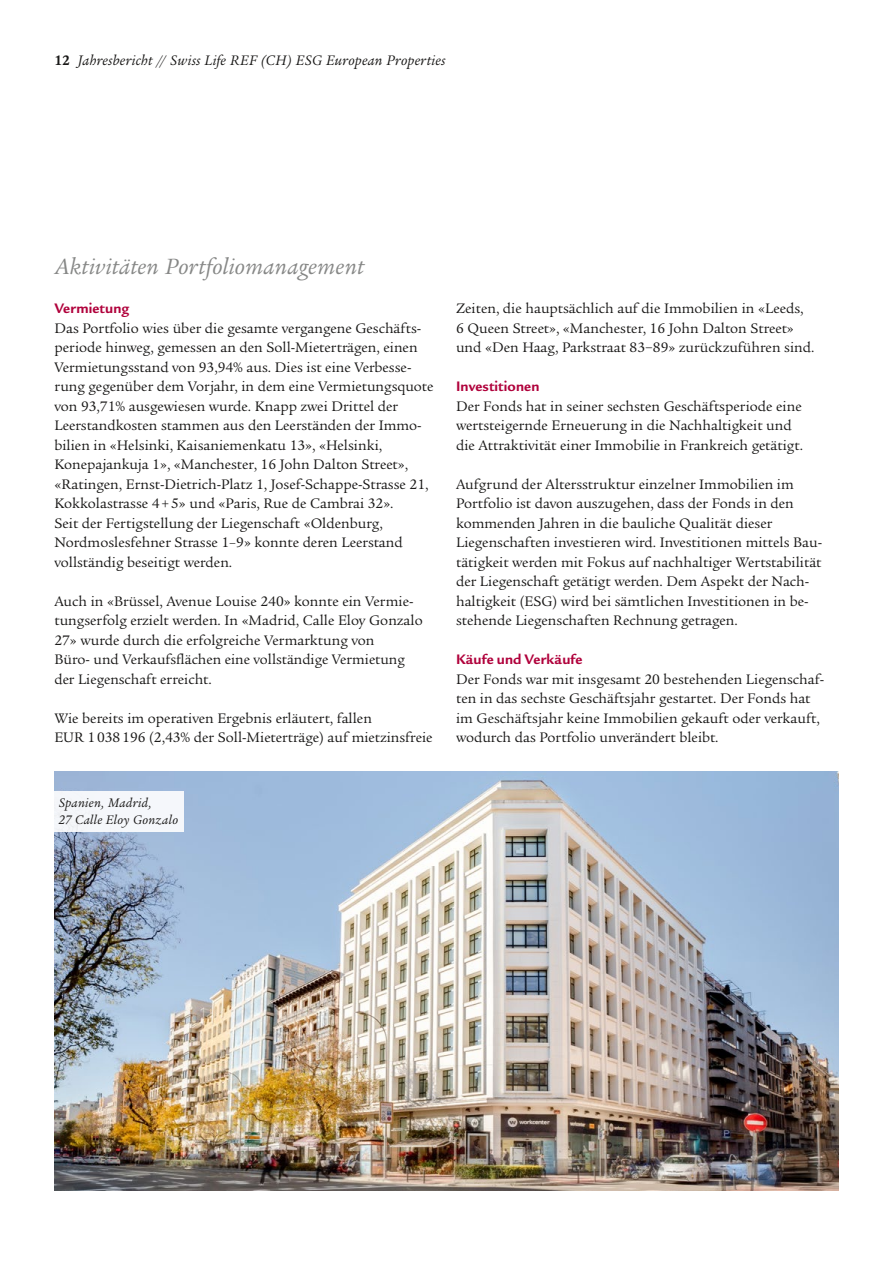
<style>
.page{position:relative;width:893px;height:1263px;background:#fff}
.page>*{position:absolute;margin:0;border:0;box-sizing:border-box;transform-origin:0 0}
.t1{font:italic 24px "Legacy Serif ITC Pro";letter-spacing:.01em;color:#868786}
.Book_10_13pt_K{font:15px/19.5px "Legacy Serif ITC Pro";color:#181716}
.t2{font:italic 15px "Legacy Serif ITC Pro";letter-spacing:.015em;color:#181716}
.Bold_10_13pt_K{font:700 15px "Legacy Sans ITC Pro";letter-spacing:.01em;color:#b0003b}
.Bildlegende{font:italic 13.5px "Legacy Serif ITC Pro";letter-spacing:.025em;color:#181716}
.s1{font-weight:700;font-style:normal}
</style>
<div class="page">
<img style="left:54px;top:771px;width:784px;height:420px">
<div style="left:54px;top:791px;width:130px;height:41px;background:#f5f7fb"></div>
<p class="t2" style="left:54px;top:51px;width:393px"><span class="s1">12</span> Jahresbericht // Swiss Life REF (CH) ESG European Properties</p>
<h2 class="t1" style="left:54px;top:251px;width:311px">Aktivitäten Portfoliomanagement</h2>
<p class="Bold_10_13pt_K" style="left:54px;top:299px;width:76px">Vermietung</p>
<p class="Book_10_13pt_K" style="left:54px;top:318px;width:380px">Das Portfolio wies über die gesamte vergangene Geschäfts&shy;periode hinweg, gemessen an den Soll-Mieterträgen, einen Vermietungsstand von 93,94% aus. Dies ist eine Verbesse&shy;rung gegenüber dem Vorjahr, in dem eine Vermietungsquote von 93,71% ausgewiesen wurde. Knapp zwei Drittel der Leerstandkosten stammen aus den Leerständen der Immo&shy;bilien in «Helsinki, Kaisaniemenkatu 13», «Helsinki, Konepajankuja 1», «Manchester, 16 John Dalton Street», «Ratingen, Ernst-Dietrich-Platz 1, Josef-Schappe-Strasse 21, Kokkolastrasse 4+5» und «Paris, Rue de Cambrai 32».<br>Seit der Fertigstellung der Liegenschaft «Oldenburg, Nordmoslesfehner Strasse 1–9» konnte deren Leerstand vollständig beseitigt werden.</p>
<p class="Book_10_13pt_K" style="left:54px;top:591px;width:370px">Auch in «Brüssel, Avenue Louise 240» konnte ein Vermie&shy;tungserfolg erzielt werden. In «Madrid, Calle Eloy Gonzalo 27» wurde durch die erfolgreiche Vermarktung von<br>Büro- und Verkaufsflächen eine vollständige Vermietung der Liegenschaft erreicht.</p>
<p class="Book_10_13pt_K" style="left:54px;top:708px;width:380px">Wie bereits im operativen Ergebnis erläutert, fallen<br>EUR 1038196 (2,43% der Soll-Mieterträge) auf mietzinsfreie</p>
<p class="Bildlegende" style="left:59px;top:794px;width:95px">Spanien, Madrid,</p>
<p class="Bildlegende" style="left:59px;top:811px;width:121px">27 Calle Eloy Gonzalo</p>
<p class="Book_10_13pt_K" style="left:456px;top:298px;width:360px">Zeiten, die hauptsächlich auf die Immobilien in «Leeds,<br>6 Queen Street», «Manchester, 16 John Dalton Street» und «Den Haag, Parkstraat 83−89» zurückzuführen sind.</p>
<p class="Bold_10_13pt_K" style="left:456px;top:377px;width:85px">Investitionen</p>
<p class="Book_10_13pt_K" style="left:456px;top:396px;width:348px">Der Fonds hat in seiner sechsten Geschäftsperiode eine wertsteigernde Erneuerung in die Nachhaltigkeit und die Attraktivität einer Immobilie in Frankreich getätigt.</p>
<p class="Book_10_13pt_K" style="left:456px;top:474px;width:367px">Aufgrund der Altersstruktur einzelner Immobilien im Portfolio ist davon auszugehen, dass der Fonds in den kommenden Jahren in die bauliche Qualität dieser Liegenschaften investieren wird. Investitionen mittels Bau&shy;tätigkeit werden mit Fokus auf nachhaltiger Wertstabilität der Liegenschaft getätigt werden. Dem Aspekt der Nach&shy;haltigkeit (ESG) wird bei sämtlichen Investitionen in be&shy;stehende Liegenschaften Rechnung getragen.</p>
<p class="Bold_10_13pt_K" style="left:456px;top:650px;width:128px">Käufe und Verkäufe</p>
<p class="Book_10_13pt_K" style="left:456px;top:669px;width:370px">Der Fonds war mit insgesamt 20 bestehenden Liegenschaf&shy;ten in das sechste Geschäftsjahr gestartet. Der Fonds hat im Geschäftsjahr keine Immobilien gekauft oder verkauft, wodurch das Portfolio unverändert bleibt.</p>
</div>
